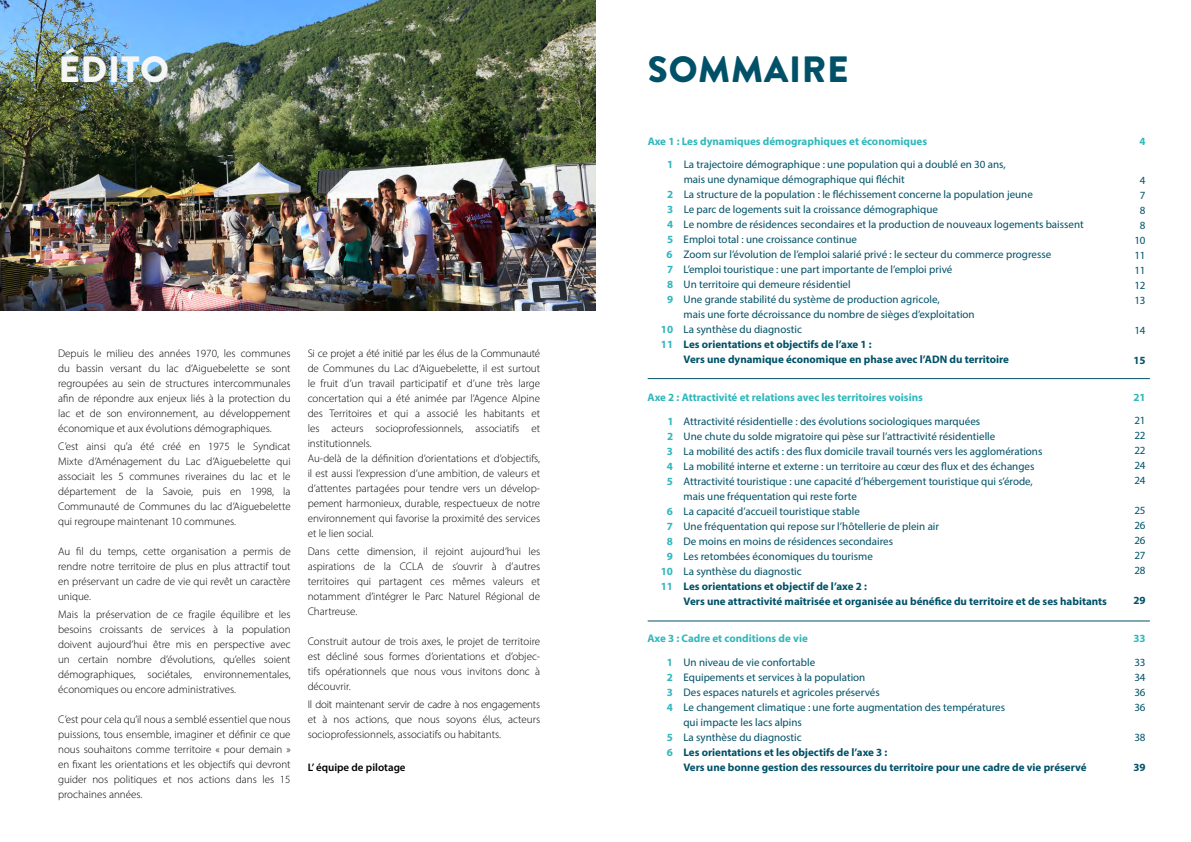
<style>
.page{position:relative;width:1191px;height:842px;background:#fff}
.page>*{position:absolute;margin:0;border:0;box-sizing:border-box;transform-origin:0 0}
.t1{font:900 36.6px "Brandon Grotesque";letter-spacing:.02em;color:#005168}
.t2{font:900 36.6px "Brandon Grotesque";letter-spacing:.02em;color:#f6f6f6}
.t3{font:300 11px/15px "Myriad Pro";color:#000;text-align:justify}
.t4{font:11px/15px "Myriad Pro";color:#005168;text-align:justify}
.t5{font:700 11px "Myriad Pro";color:#005168}
.t6{font:700 11px/23.5px "Myriad Pro";color:#31b7bc}
.t7{font:600 11px "Myriad Pro";color:#000}
.s1{font-weight:700;color:#31b7bc}
.s2{color:#31b7bc}
.s3{font-weight:400;color:#005168}
</style>
<div class="page">
<img style="left:0;top:0;width:595px;height:310px">
<hr style="left:647px;top:378px;width:502px;height:1px;background:#005168">
<hr style="left:647px;top:621px;width:502px;height:1px;background:#005168">
<h1 class="t2" style="left:58px;top:44px;width:112px">ÉDITO</h1>
<p class="t3" style="left:58px;top:346px;width:234px">Depuis le milieu des années 1970, les communes du bassin versant du lac d’Aiguebelette se sont regroupées au sein de structures intercommunales afin de répondre aux enjeux liés à la protection du lac et de son environnement, au développement économique et aux évolutions démographiques.</p>
<p class="t3" style="left:58px;top:438px;width:234px">C’est ainsi qu’a été créé en 1975 le Syndicat Mixte d’Aménagement du Lac d’Aiguebelette qui associait les 5 communes riveraines du lac et le département de la Savoie, puis en 1998, la Communauté de Communes du lac d’Aiguebelette qui regroupe maintenant 10 communes.</p>
<p class="t3" style="left:58px;top:544px;width:234px">Au fil du temps, cette organisation a permis de rendre notre territoire de plus en plus attractif tout en préservant un cadre de vie qui revêt un caractère unique.</p>
<p class="t3" style="left:58px;top:606px;width:234px">Mais la préservation de ce fragile équilibre et les besoins croissants de services à la population doivent aujourd’hui être mis en perspective avec un certain nombre d’évolutions, qu’elles soient démographiques, sociétales, environnementales, économiques ou encore administratives.</p>
<p class="t3" style="left:58px;top:711px;width:234px">C’est pour cela qu’il nous a semblé essentiel que nous puissions, tous ensemble, imaginer et définir ce que nous souhaitons comme territoire « pour demain » en fixant les orientations et les objectifs qui devront guider nos politiques et nos actions dans les 15 prochaines années.</p>
<p class="t3" style="left:308px;top:346px;width:234px;text-align:left">Si ce projet a été initié par les élus de la Communauté de Communes du Lac d’Aiguebelette, il est surtout le fruit d’un travail participatif et d’une très large concertation qui a été animée par l’Agence Alpine des Territoires et qui a associé les habitants et les acteurs socioprofessionnels, associatifs et institutionnels.<br>Au-delà de la définition d’orientations et d’objectifs, il est aussi l’expression d’une ambition, de valeurs et d’attentes partagées pour tendre vers un dévelop&shy;pement harmonieux, durable, respectueux de notre environnement qui favorise la proximité des services et le lien social.</p>
<p class="t3" style="left:308px;top:544px;width:234px">Dans cette dimension, il rejoint aujourd’hui les aspirations de la CCLA de s’ouvrir à d’autres territoires qui partagent ces mêmes valeurs et notamment d’intégrer le Parc Naturel Régional de Chartreuse.</p>
<p class="t3" style="left:308px;top:634px;width:234px">Construit autour de trois axes, le projet de territoire est décliné sous formes d’orientations et d’objec&shy;tifs opérationnels que nous vous invitons donc à découvrir.</p>
<p class="t3" style="left:308px;top:696px;width:234px">Il doit maintenant servir de cadre à nos engagements et à nos actions, que nous soyons élus, acteurs socioprofessionnels, associatifs ou habitants.</p>
<p class="t7" style="left:308px;top:760px;width:99px">L’ équipe de pilotage</p>
<h1 class="t1" style="left:648px;top:44px;width:202px">SOMMAIRE</h1>
<p class="t4" style="left:667px;top:129px;width:340px;line-height:23.5px;text-indent:-19px"><span class="s1">Axe 1 : Les dynamiques démographiques et économiques<br>1</span> La trajectoire démographique : une population qui a doublé en 30 ans,</p>
<p class="t4" style="left:683px;top:172px;width:222px">mais une dynamique démographique qui fléchit</p>
<p class="t4" style="left:667px;top:187px;width:367px"><span class="s1">2</span> La structure de la population : le fléchissement concerne la population jeune</p>
<p class="t4" style="left:667px;top:202px;width:272px"><span class="s1">3</span> Le parc de logements suit la croissance démographique</p>
<p class="t4" style="left:667px;top:217px;width:418px"><span class="s1">4</span> Le nombre de résidences secondaires et la production de nouveaux logements baissent</p>
<p class="t4" style="left:667px;top:232px;width:191px"><span class="s1">5</span> Emploi total : une croissance continue</p>
<p class="t4" style="left:666px;top:247px;width:386px"><span class="s1">6</span> Zoom sur l’évolution de l’emploi salarié privé : le secteur du commerce progresse</p>
<p class="t4" style="left:667px;top:262px;width:287px"><span class="s1">7</span> L’emploi touristique : une part importante de l’emploi privé</p>
<p class="t4" style="left:667px;top:277px;width:185px"><span class="s1">8</span> Un territoire qui demeure résidentiel</p>
<p class="t4" style="left:667px;top:292px;width:274px"><span class="s1">9</span> Une grande stabilité du système de production agricole,</p>
<p class="t4" style="left:683px;top:307px;width:293px">mais une forte décroissance du nombre de sièges d’exploitation</p>
<p class="t4" style="left:661px;top:322px;width:142px"><span class="s1">10</span> La synthèse du diagnostic</p>
<p class="t5" style="left:661px;top:338px;width:212px"><span class="s2">11</span> Les orientations et objectifs de l’axe 1 :</p>
<p class="t5" style="left:683px;top:353px;width:327px">Vers une dynamique économique en phase avec l’ADN du territoire</p>
<p class="t4" style="left:667px;top:386px;width:314px;line-height:23.5px;text-indent:-20px"><span class="s1">Axe 2 : Attractivité et relations avec les territoires voisins<br>1</span> Attractivité résidentielle : des évolutions sociologiques marquées</p>
<p class="t4" style="left:667px;top:428px;width:330px"><span class="s1">2</span> Une chute du solde migratoire qui pèse sur l’attractivité résidentielle</p>
<p class="t4" style="left:667px;top:443px;width:377px"><span class="s1">3</span> La mobilité des actifs : des flux domicile travail tournés vers les agglomérations</p>
<p class="t4" style="left:667px;top:458px;width:369px"><span class="s1">4</span> La mobilité interne et externe : un territoire au cœur des flux et des échanges</p>
<p class="t4" style="left:667px;top:473px;width:367px"><span class="s1">5</span> Attractivité touristique : une capacité d’hébergement touristique qui s’érode,</p>
<p class="t4" style="left:683px;top:488px;width:175px">mais une fréquentation qui reste forte</p>
<p class="t4" style="left:667px;top:503px;width:194px"><span class="s1">6</span> La capacité d’accueil touristique stable</p>
<p class="t4" style="left:667px;top:518px;width:274px"><span class="s1">7</span> Une fréquentation qui repose sur l’hôtellerie de plein air</p>
<p class="t4" style="left:667px;top:533px;width:228px"><span class="s1">8</span> De moins en moins de résidences secondaires</p>
<p class="t4" style="left:667px;top:548px;width:207px"><span class="s1">9</span> Les retombées économiques du tourisme</p>
<p class="t4" style="left:661px;top:563px;width:142px"><span class="s1">10</span> La synthèse du diagnostic</p>
<p class="t5" style="left:661px;top:579px;width:208px"><span class="s2">11</span> Les orientations et objectif de l’axe 2 :</p>
<p class="t5" style="left:683px;top:594px;width:425px">Vers une attractivité maîtrisée et organisée au bénéfice du territoire et de ses habitants</p>
<p class="t6" style="left:667px;top:627px;width:150px;text-indent:-19px">Axe 3 : Cadre et conditions de vie<br>1 <span class="s3">Un niveau de vie confortable</span></p>
<p class="t4" style="left:667px;top:669px;width:200px"><span class="s1">2</span> Equipements et services à la population</p>
<p class="t4" style="left:667px;top:684px;width:214px"><span class="s1">3</span> Des espaces naturels et agricoles préservés</p>
<p class="t4" style="left:667px;top:700px;width:340px"><span class="s1">4</span> Le changement climatique : une forte augmentation des températures</p>
<p class="t4" style="left:683px;top:715px;width:120px">qui impacte les lacs alpins</p>
<p class="t4" style="left:667px;top:730px;width:136px"><span class="s1">5</span> La synthèse du diagnostic</p>
<p class="t5" style="left:667px;top:745px;width:222px"><span class="s2">6</span> Les orientations et les objectifs de l’axe 3 :</p>
<p class="t5" style="left:683px;top:760px;width:405px">Vers une bonne gestion des ressources du territoire pour une cadre de vie préservé</p>
<p class="t6" style="left:1139px;top:129px;width:8px">4</p>
<p class="t4" style="left:1134px;top:172px;width:13px;text-align:center">4<br>7<br>8<br>8<br>10<br>11<br>11<br>12<br>13</p>
<p class="t4" style="left:1134px;top:322px;width:13px">14</p>
<p class="t5" style="left:1133px;top:353px;width:14px">15</p>
<p class="t6" style="left:1133px;top:385px;width:14px">21</p>
<p class="t4" style="left:1134px;top:413px;width:13px">21<br>22<br>22<br>24<br>24</p>
<p class="t4" style="left:1134px;top:503px;width:13px">25<br>26<br>26<br>27<br>28</p>
<p class="t5" style="left:1133px;top:593px;width:14px">29</p>
<p class="t6" style="left:1133px;top:627px;width:14px">33</p>
<p class="t4" style="left:1134px;top:655px;width:13px">33<br>34<br>36<br>36</p>
<p class="t4" style="left:1134px;top:730px;width:13px">38</p>
<p class="t5" style="left:1133px;top:760px;width:14px">39</p>
</div>
